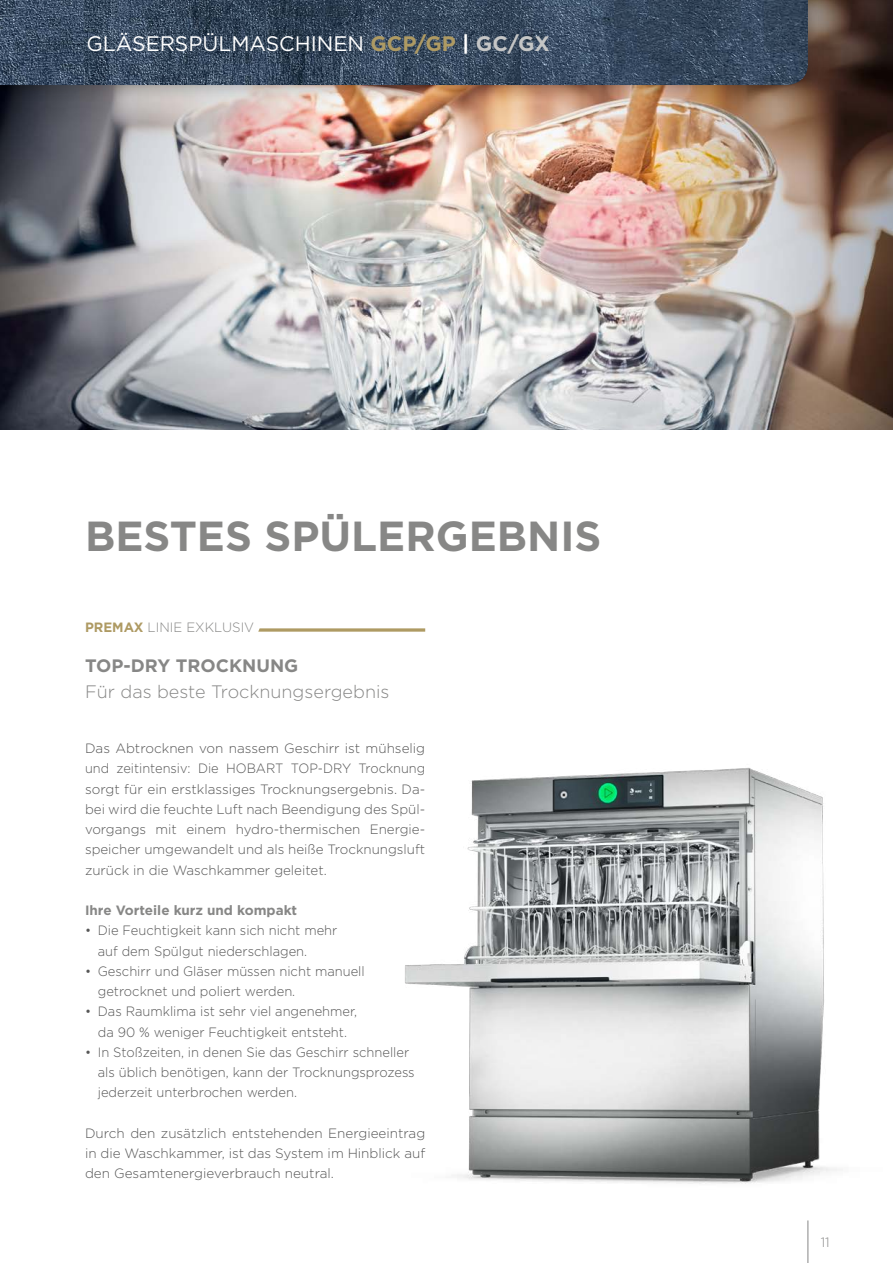
<style>
.page{position:relative;width:893px;height:1263px;background:#fff}
.page>*{position:absolute;margin:0;border:0;box-sizing:border-box;transform-origin:0 0}
.t1{font:700 42px "Gotham";color:#878786}
.t2{font:21px "Gotham";color:#fff}
.t3{font:300 18px "Gotham";color:#878786}
.t4{font:700 18px "Gotham";color:#878786}
.t5{font:300 13.5px/20.2px "Gotham";color:#565656;text-align:justify}
.t6{font:300 13.5px/20.2px "Gotham";color:#565656;scale:.96 1}
.t7{font:700 13.5px "Gotham";color:#878786}
.t8{font:300 13.5px "Gotham";color:#878786}
.s1{font-weight:700;color:#ae9a63}
.s2{font-weight:700}
.s3{font-weight:700;color:#c5c6c6}
</style>
<div class="page">
<hr style="left:807px;top:1220px;width:1px;height:43px;background:#878786">
<img style="left:0;top:0;width:893px;height:429px">
<img style="left:405px;top:767px;width:438px;height:491px">
<svg style="left:258px;top:628px;width:168px;height:4px"></svg>
<div style="left:0;top:0;width:825px;height:102px;background:#000;opacity:.2"></div>
<img style="left:0;top:0;width:808px;height:85px">
<h2 class="t2" style="left:86px;top:30px;width:465px">GLÄSERSPÜLMASCHINEN <span class="s1">GCP/GP</span> <span class="s2">|</span> <span class="s3">GC/GX</span></h2>
<h1 class="t1" style="left:85px;top:508px;width:518px">BESTES SPÜLERGEBNIS</h1>
<p class="t8" style="left:85px;top:618px;width:171px"><span class="s1">PREMAX</span> LINIE EXKLUSIV</p>
<h3 class="t4" style="left:85px;top:654px;width:215px">TOP-DRY TROCKNUNG</h3>
<h3 class="t3" style="left:85px;top:680px;width:306px">Für das beste Trocknungsergebnis</h3>
<p class="t5" style="left:85px;top:738px;width:342px">Das Abtrocknen von nassem Geschirr ist mühselig und zeitintensiv: Die HOBART TOP-DRY Trocknung sorgt für ein erstklassiges Trocknungsergebnis. Da&shy;bei wird die feuchte Luft nach Beendigung des Spül&shy;vorgangs mit einem hydro-thermischen Energie&shy;speicher umgewandelt und als heiße Trocknungsluft zurück in die Waschkammer geleitet.</p>
<p class="t7" style="left:85px;top:901px;width:214px">Ihre Vorteile kurz und kompakt</p>
<p class="t6" style="left:98px;top:920px;width:251px;text-indent:-13px">• Die Feuchtigkeit kann sich nicht mehr auf dem Spülgut niederschlagen.</p>
<p class="t6" style="left:98px;top:961px;width:280px;text-indent:-13px">• Geschirr und Gläser müssen nicht manuell getrocknet und poliert werden.</p>
<p class="t6" style="left:85px;top:1001px;width:285px;text-align:center">• Das Raumklima ist sehr viel angenehmer, da 90 % weniger Feuchtigkeit entsteht.</p>
<p class="t6" style="left:98px;top:1042px;width:332px;text-indent:-13px">• In Stoßzeiten, in denen Sie das Geschirr schneller als üblich benötigen, kann der Trocknungsprozess jederzeit unterbrochen werden.</p>
<p class="t5" style="left:85px;top:1123px;width:342px">Durch den zusätzlich entstehenden Energieeintrag in die Waschkammer, ist das System im Hinblick auf den Gesamtenergieverbrauch neutral.</p>
<p class="t8" style="left:821px;top:1234px;width:11px">11</p>
</div>
